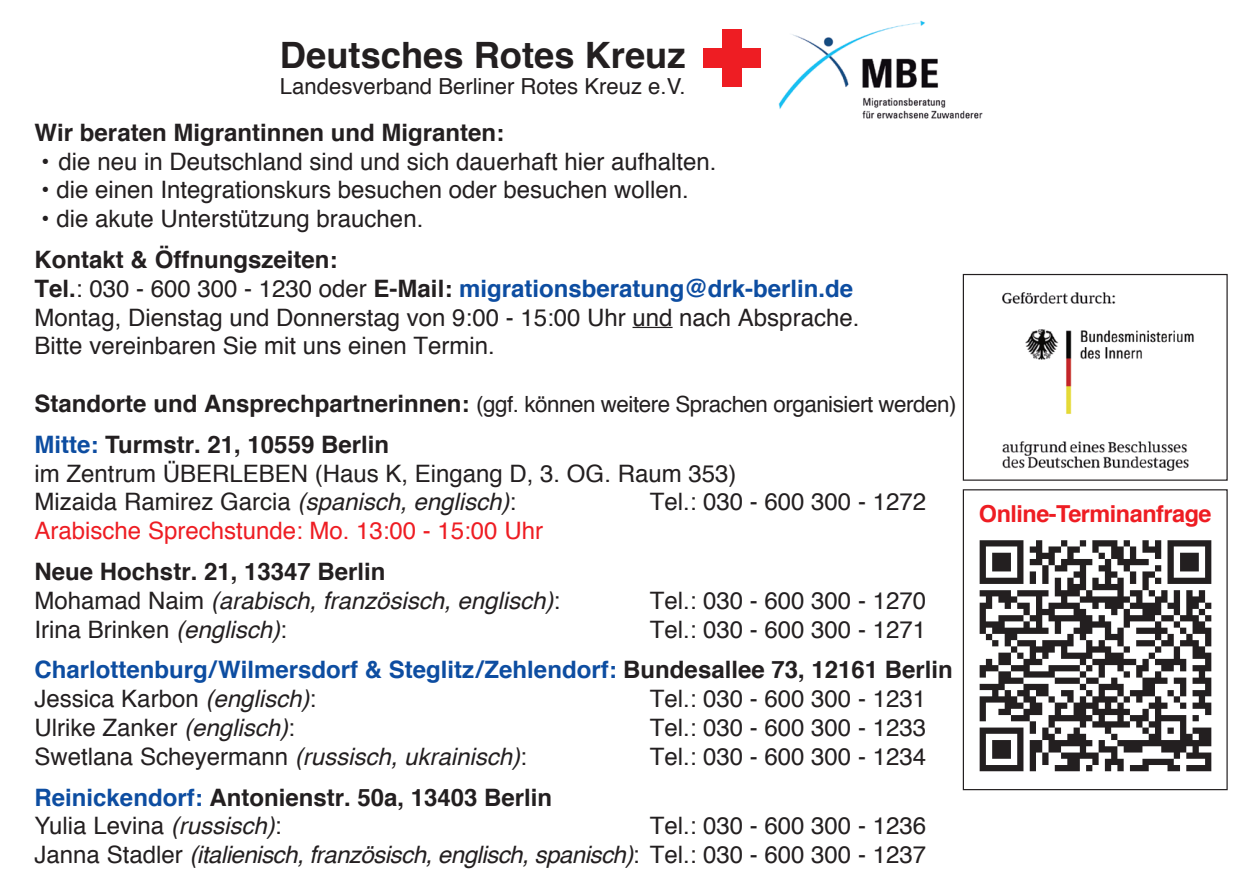
<style>
.page{position:relative;width:1259px;height:893px;background:#fff}
.page>*{position:absolute;margin:0;border:0;box-sizing:border-box;transform-origin:0 0}
.t1{font:700 36.3px "Helvetica";color:#231f20}
.t2{font:24px/28.8px "Helvetica";color:#231f20}
.t3{font:italic 24px/28.8px "Helvetica";color:#231f20}
.t4{font:700 24px/28.8px "Helvetica";color:#231f20}
.t5{font:700 24px/40.8px "Helvetica";color:#0d4da1}
.t6{font:24px "Helvetica";color:#ee1d23}
.t7{font:700 23.4px "Helvetica";letter-spacing:-.02em;color:#ee1d23}
.t8{font:22.2px "Helvetica";letter-spacing:-.02em;color:#231f20}
.t9{font:22.2px "Helvetica";color:#231f20}
.s1{font-weight:700}
.s2{font-weight:700;color:#0d4da1}
.s3{font-weight:700;font-size:24px}
.s4{font-style:italic}
.s5{font-weight:700;font-style:normal}
.s6{font-style:normal}
.s7{font-weight:400;color:#231f20}
.s8{color:#231f20}
.s9{color:#0d4da1}
.s10{font-weight:400}
.s11{font-weight:400;font-style:italic}
</style>
<div class="page">
<hr style="left:632px;top:327px;width:40px;height:1px;background:#231f20">
<img style="left:778px;top:20px;width:205px;height:99px">
<div style="left:703px;top:49px;width:57px;height:19px;background:#ee1d23"></div>
<div style="left:722px;top:30px;width:19px;height:57px;background:#ee1d23"></div>
<div style="left:962px;top:489px;width:265px;height:301px;border:1px solid #231f20"></div>
<div style="left:962px;top:274px;width:265px;height:207px;border:1px solid #231f20"></div>
<img style="left:1002px;top:292px;width:192px;height:179px">
<img style="left:979px;top:540px;width:233px;height:232px">
<h1 class="t1" style="left:280px;top:26px;width:407px">Deutsches Rotes Kreuz</h1>
<p class="t9" style="left:280px;top:70px;width:407px">Landesverband Berliner Rotes Kreuz e.V.</p>
<p class="t4" style="left:35px;top:118px;width:471px">Wir beraten Migrantinnen und Migranten:</p>
<p class="t2" style="left:41px;top:148px;width:677px">• die neu in Deutschland sind und sich dauerhaft hier aufhalten.</p>
<p class="t2" style="left:41px;top:176px;width:649px">• die einen Integrationskurs besuchen oder besuchen wollen.</p>
<p class="t2" style="left:41px;top:205px;width:383px">• die akute Unterstützung brauchen.</p>
<p class="t2" style="left:35px;top:246px;width:826px"><span class="s1">Kontakt &amp; Öffnungszeiten:<br>Tel.</span>: 030 - 600 300 - 1230 oder <span class="s1">E-Mail:</span> <span class="s2">migrationsberatung@drk-berlin.de </span>Montag, Dienstag und Donnerstag von 9:00 - 15:00 Uhr und nach Absprache.<br>Bitte vereinbaren Sie mit uns einen Termin.</p>
<p class="t8" style="left:35px;top:387px;width:923px"><span class="s3">Standorte und Ansprechpartnerinnen:</span> (ggf. können weitere Sprachen organisiert werden)</p>
<p class="t2" style="left:35px;top:431px;width:703px"><span class="s2">Mitte:</span> <span class="s1">Turmstr. 21, 10559 Berlin<br></span>im Zentrum ÜBERLEBEN (Haus K, Eingang D, 3. OG. Raum 353)<br>Mizaida Ramirez Garcia <span class="s4">(spanisch, englisch)</span>:</p>
<p class="t2" style="left:650px;top:488px;width:278px">Tel.: 030 - 600 300 - 1272</p>
<p class="t6" style="left:35px;top:512px;width:510px">Arabische Sprechstunde: Mo. 13:00 - 15:00 Uhr</p>
<p class="t3" style="left:35px;top:558px;width:527px"><span class="s5">Neue Hochstr. 21, 13347 Berlin<br></span><span class="s6">Mohamad Naim</span> (arabisch, französisch, englisch)<span class="s6">:</span></p>
<p class="t2" style="left:650px;top:587px;width:278px">Tel.: 030 - 600 300 - 1270</p>
<p class="t2" style="left:35px;top:616px;width:254px">Irina Brinken <span class="s4">(englisch)</span>:</p>
<p class="t5" style="left:35px;top:609px;width:920px;text-indent:615px"><span class="s7">Tel.: 030 - 600 300 - 1271<br></span>Charlottenburg/Wilmersdorf &amp; Steglitz/Zehlendorf: <span class="s8">Bundesallee 73, 12161 Berlin</span></p>
<p class="t2" style="left:35px;top:685px;width:283px">Jessica Karbon <span class="s4">(englisch)</span>:</p>
<p class="t2" style="left:650px;top:685px;width:278px">Tel.: 030 - 600 300 - 1231</p>
<p class="t2" style="left:35px;top:714px;width:262px">Ulrike Zanker <span class="s4">(englisch)</span>:</p>
<p class="t2" style="left:650px;top:714px;width:278px">Tel.: 030 - 600 300 - 1233</p>
<p class="t3" style="left:35px;top:743px;width:494px"><span class="s6">Swetlana Scheyermann</span> (russisch, ukrainisch)<span class="s6">:</span></p>
<p class="t2" style="left:650px;top:743px;width:278px">Tel.: 030 - 600 300 - 1234</p>
<p class="t4" style="left:35px;top:783px;width:519px"><span class="s9">Reinickendorf:</span> Antonienstr. 50a, 13403 Berlin<br><span class="s10">Yulia Levina</span> <span class="s11">(russisch)</span><span class="s10">:</span></p>
<p class="t2" style="left:35px;top:812px;width:893px;text-align:right">Tel.: 030 - 600 300 - 1236<br>Janna Stadler <span class="s4">(italienisch, französisch, englisch, spanisch)</span>: Tel.: 030 - 600 300 - 1237</p>
<p class="t7" style="left:979px;top:495px;width:234px">Online-Terminanfrage</p>
</div>
